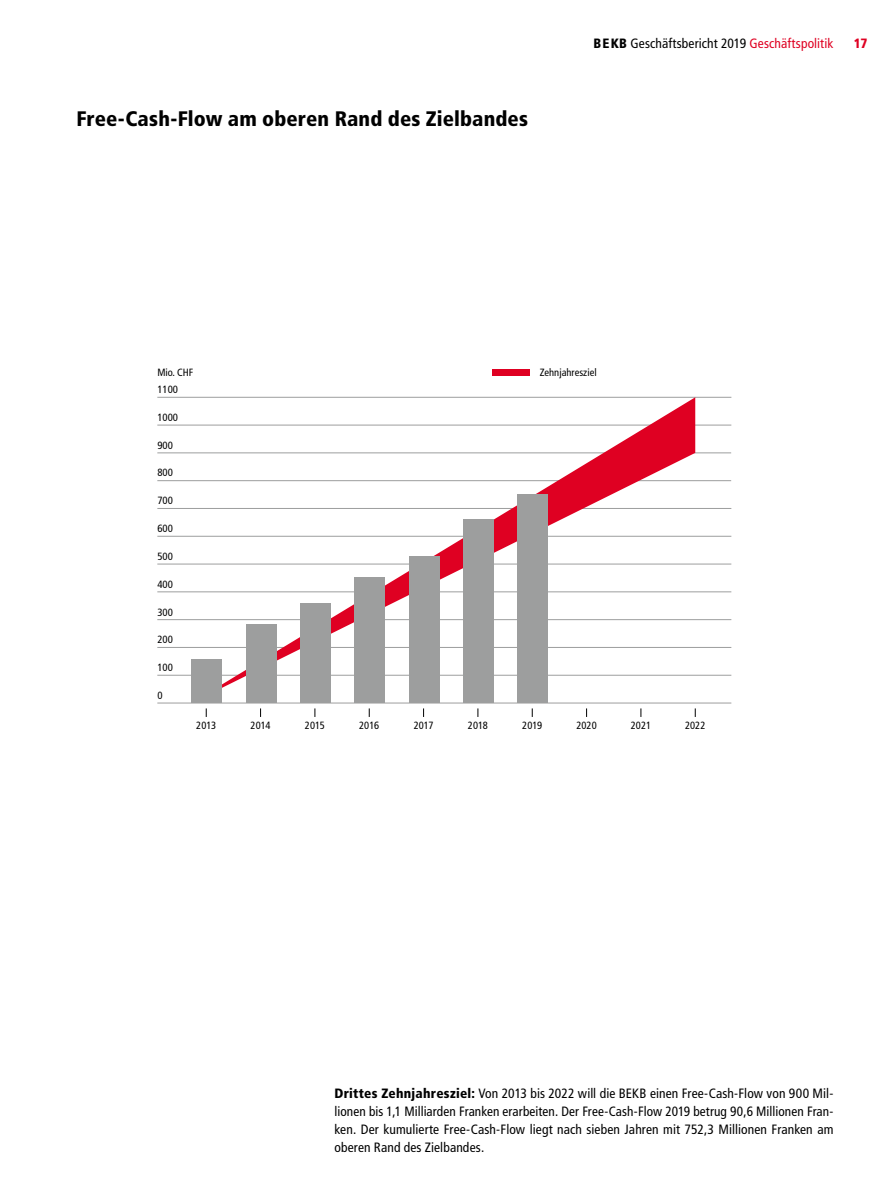
<style>
.page{position:relative;width:893px;height:1191px;background:#fff}
.page>*{position:absolute;margin:0;border:0;box-sizing:border-box;transform-origin:0 0}
._00_Titel_Absatzformat_2{font:900 condensed 21px "Frutiger LT Std";letter-spacing:.005em;color:#000}
._40_Grafiken__45_Grafik_Legende{font:condensed 13.5px/18px "Frutiger LT Std";letter-spacing:.005em;color:#000;text-align:justify}
.t1{font:900 condensed 13.5px "Frutiger LT Std";color:#df0022}
.t2{font:condensed 10.5px "Frutiger LT Std";color:#000}
.s1{font-weight:900}
.s2{color:#df0022}
</style>
<div class="page">
<hr style="left:157px;top:703px;width:574px;height:1px;background:#9d9e9e">
<hr style="left:157px;top:591px;width:574px;height:1px;background:#9d9e9e">
<hr style="left:157px;top:647px;width:574px;height:1px;background:#9d9e9e">
<hr style="left:157px;top:675px;width:574px;height:1px;background:#9d9e9e">
<hr style="left:157px;top:536px;width:574px;height:1px;background:#9d9e9e">
<hr style="left:157px;top:480px;width:574px;height:1px;background:#9d9e9e">
<hr style="left:157px;top:564px;width:574px;height:1px;background:#9d9e9e">
<hr style="left:157px;top:619px;width:574px;height:1px;background:#9d9e9e">
<hr style="left:157px;top:508px;width:574px;height:1px;background:#9d9e9e">
<hr style="left:157px;top:425px;width:574px;height:1px;background:#9d9e9e">
<hr style="left:157px;top:452px;width:574px;height:1px;background:#9d9e9e">
<hr style="left:157px;top:397px;width:574px;height:1px;background:#9d9e9e">
<svg style="left:191px;top:397px;width:504px;height:306px"></svg>
<div style="left:493px;top:369px;width:37px;height:7px;background:#df0022"></div>
<div style="left:192px;top:659px;width:30px;height:44px;background:#9d9e9e"></div>
<div style="left:246px;top:624px;width:30px;height:79px;background:#9d9e9e"></div>
<div style="left:301px;top:604px;width:30px;height:99px;background:#9d9e9e"></div>
<div style="left:355px;top:577px;width:30px;height:126px;background:#9d9e9e"></div>
<div style="left:409px;top:556px;width:30px;height:147px;background:#9d9e9e"></div>
<div style="left:463px;top:519px;width:30px;height:184px;background:#9d9e9e"></div>
<div style="left:518px;top:494px;width:30px;height:209px;background:#9d9e9e"></div>
<h2 class="_00_Titel_Absatzformat_2" style="left:77px;top:106px;width:453px">Free-Cash-Flow am oberen Rand des Zielbandes</h2>
<p class="_40_Grafiken__45_Grafik_Legende" style="left:593px;top:35px;width:241px"><span class="s1">BEKB</span> Geschäftsbericht 2019 <span class="s2">Geschäftspolitik</span></p>
<p class="t1" style="left:854px;top:36px;width:15px">17</p>
<p class="t2" style="left:157px;top:366px;width:37px">Mio. CHF</p>
<p class="t2" style="left:540px;top:366px;width:58px">Zehnjahresziel</p>
<p class="t2" style="left:157px;top:383px;width:22px">1100</p>
<p class="t2" style="left:157px;top:411px;width:22px">1000</p>
<p class="t2" style="left:157px;top:439px;width:17px">900</p>
<p class="t2" style="left:157px;top:467px;width:17px">800</p>
<p class="t2" style="left:157px;top:494px;width:17px">700</p>
<p class="t2" style="left:157px;top:522px;width:17px">600</p>
<p class="t2" style="left:157px;top:550px;width:17px">500</p>
<p class="t2" style="left:157px;top:578px;width:17px">400</p>
<p class="t2" style="left:157px;top:606px;width:17px">300</p>
<p class="t2" style="left:157px;top:633px;width:17px">200</p>
<p class="t2" style="left:157px;top:661px;width:17px">100</p>
<p class="t2" style="left:157px;top:689px;width:7px">0</p>
<p class="t2" style="left:196px;top:719px;width:21px">2013</p>
<p class="t2" style="left:251px;top:719px;width:21px">2014</p>
<p class="t2" style="left:305px;top:719px;width:21px">2015</p>
<p class="t2" style="left:359px;top:719px;width:22px">2016</p>
<p class="t2" style="left:414px;top:719px;width:21px">2017</p>
<p class="t2" style="left:468px;top:719px;width:22px">2018</p>
<p class="t2" style="left:522px;top:719px;width:21px">2019</p>
<p class="t2" style="left:576px;top:719px;width:22px">2020</p>
<p class="t2" style="left:631px;top:719px;width:22px">2021</p>
<p class="t2" style="left:685px;top:719px;width:22px">2022</p>
<p class="_40_Grafiken__45_Grafik_Legende" style="left:334px;top:1084px;width:500px"><span class="s1">Drittes Zehnjahresziel:</span> Von 2013 bis 2022 will die BEKB einen Free-Cash-Flow von 900 Mil&shy;lionen bis 1,1 Milliarden Franken erarbeiten. Der Free-Cash-Flow 2019 betrug 90,6 Millionen Fran&shy;ken. Der kumulierte Free-Cash-Flow liegt nach sieben Jahren mit 752,3 Millionen Franken am oberen Rand des Zielbandes.</p>
</div>
